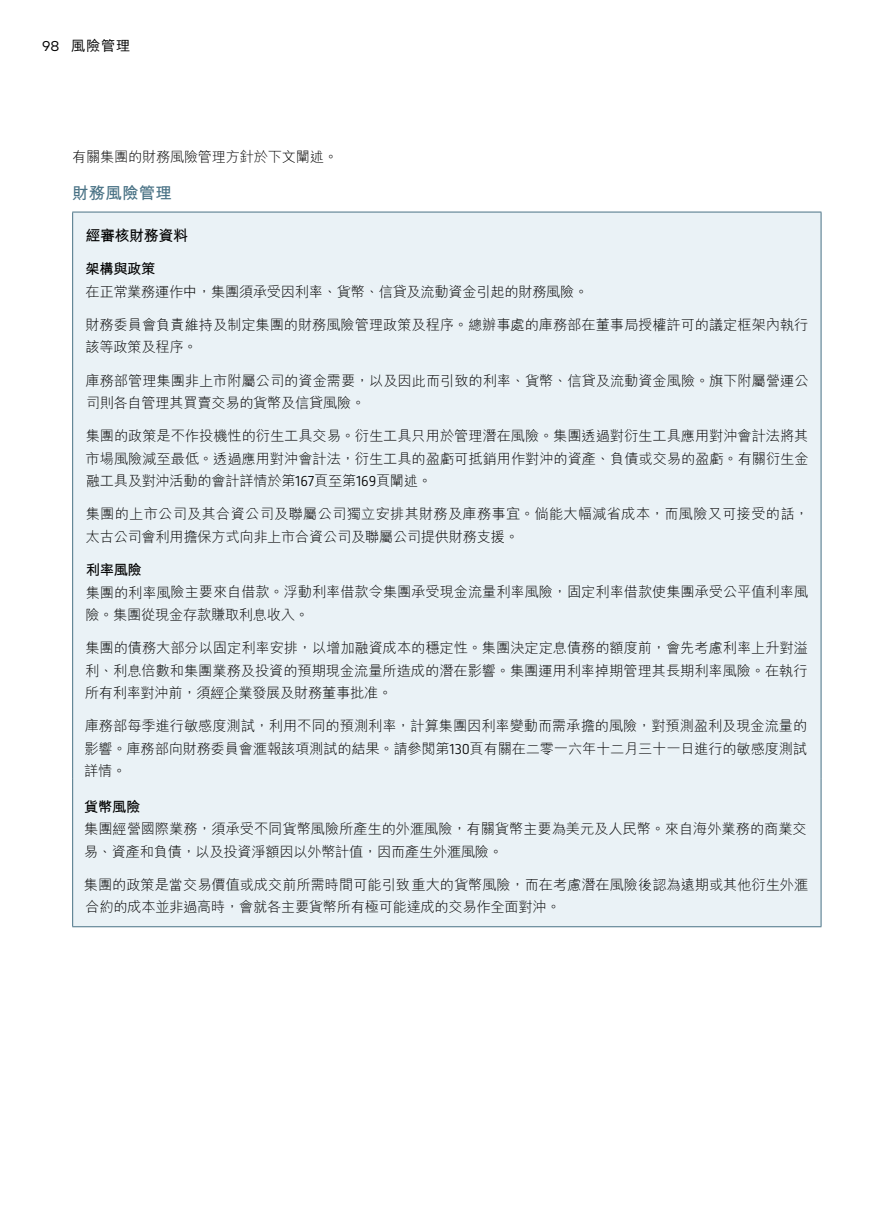
<style>
.page{position:relative;width:893px;height:1212px;background:#fff}
.page>*{position:absolute;margin:0;border:0;box-sizing:border-box;transform-origin:0 0}
.t1{font:700 16.5px "M Hei HK";letter-spacing:.01em;color:#497285}
.t2{font:700 15px "M Hei HK";letter-spacing:-.025em;color:#000}
.t3{font:300 14.25px/22.5px "M Hei HK";letter-spacing:-.005em;color:#000}
.t4{font:300 14.25px/22.5px "M Hei HK";letter-spacing:.015em;color:#000}
.t5{font:700 14.25px "M Hei HK";letter-spacing:-.02em;color:#000}
.t6{font:500 14.25px "M Hei HK";color:#000}
.s1{font-family:"Mark OT";font-weight:400}
.s2{font-family:"Netto OT";font-weight:400}
</style>
<div class="page">
<div style="left:73px;top:213px;width:748px;height:713px;background:#eaf2f6"></div>
<hr style="left:72px;top:212px;width:749px;height:1px;background:#497285">
<hr style="left:72px;top:212px;width:1px;height:566px;background:#497285">
<hr style="left:821px;top:212px;width:1px;height:566px;background:#497285">
<hr style="left:72px;top:778px;width:1px;height:148px;background:#497285">
<hr style="left:821px;top:778px;width:1px;height:148px;background:#497285">
<hr style="left:72px;top:926px;width:749px;height:1px;background:#497285">
<p class="t6" style="left:42px;top:36px;width:90px"><span class="s1">98</span> 風險管理</p>
<p class="t3" style="left:72px;top:145px;width:267px">有關集團的財務風險管理方針於下文闡述。</p>
<p class="t1" style="left:72px;top:181px;width:101px">財務風險管理</p>
<p class="t2" style="left:85px;top:225px;width:104px">經審核財務資料</p>
<p class="t5" style="left:85px;top:259px;width:72px">架構與政策</p>
<p class="t3" style="left:85px;top:280px;width:505px">在正常業務運作中，集團須承受因利率、貨幣、信貸及流動資金引起的財務風險。</p>
<p class="t3" style="left:85px;top:313px;width:724px">財務委員會負責維持及制定集團的財務風險管理政策及程序。總辦事處的庫務部在董事局授權許可的議定框架內執行該等政策及程序。</p>
<p class="t3" style="left:86px;top:369px;width:724px">庫務部管理集團非上市附屬公司的資金需要，以及因此而引致的利率、貨幣、信貸及流動資金風險。旗下附屬營運公司則各自管理其買賣交易的貨幣及信貸風險。</p>
<p class="t3" style="left:86px;top:424px;width:724px;text-align:justify">集團的政策是不作投機性的衍生工具交易。衍生工具只用於管理潛在風險。集團透過對衍生工具應用對沖會計法將其市場風險減至最低。透過應用對沖會計法，衍生工具的盈虧可抵銷用作對沖的資產、負債或交易的盈虧。有關衍生金融工具及對沖活動的會計詳情於第<span class="s2">167</span>頁至第<span class="s2">169</span>頁闡述。</p>
<p class="t4" style="left:86px;top:503px;width:724px">集團的上市公司及其合資公司及聯屬公司獨立安排其財務及庫務事宜。倘能大幅減省成本，而風險又可接受的話，太古公司會利用擔保方式向非上市合資公司及聯屬公司提供財務支援。</p>
<p class="t5" style="left:86px;top:559px;width:58px">利率風險</p>
<p class="t3" style="left:85px;top:581px;width:724px">集團的利率風險主要來自借款。浮動利率借款令集團承受現金流量利率風險，固定利率借款使集團承受公平值利率風險。集團從現金存款賺取利息收入。</p>
<p class="t3" style="left:85px;top:636px;width:725px;text-align:justify">集團的債務大部分以固定利率安排，以增加融資成本的穩定性。集團決定定息債務的額度前，會先考慮利率上升對溢利、利息倍數和集團業務及投資的預期現金流量所造成的潛在影響。集團運用利率掉期管理其長期利率風險。在執行所有利率對沖前，須經企業發展及財務董事批准。</p>
<p class="t3" style="left:84px;top:714px;width:725px;text-align:justify">庫務部每季進行敏感度測試，利用不同的預測利率，計算集團因利率變動而需承擔的風險，對預測盈利及現金流量的影響。庫務部向財務委員會滙報該項測試的結果。請參閱第<span class="s2">130</span>頁有關在二零一六年十二月三十一日進行的敏感度測試詳情。</p>
<p class="t5" style="left:84px;top:796px;width:58px">貨幣風險</p>
<p class="t3" style="left:84px;top:817px;width:724px">集團經營國際業務，須承受不同貨幣風險所產生的外滙風險，有關貨幣主要為美元及人民幣。來自海外業務的商業交易、資產和負債，以及投資淨額因以外幣計值，因而產生外滙風險。</p>
<p class="t3" style="left:84px;top:873px;width:726px">集團的政策是當交易價值或成交前所需時間可能引致重大的貨幣風險，而在考慮潛在風險後認為遠期或其他衍生外滙合約的成本並非過高時，會就各主要貨幣所有極可能達成的交易作全面對沖。</p>
</div>
